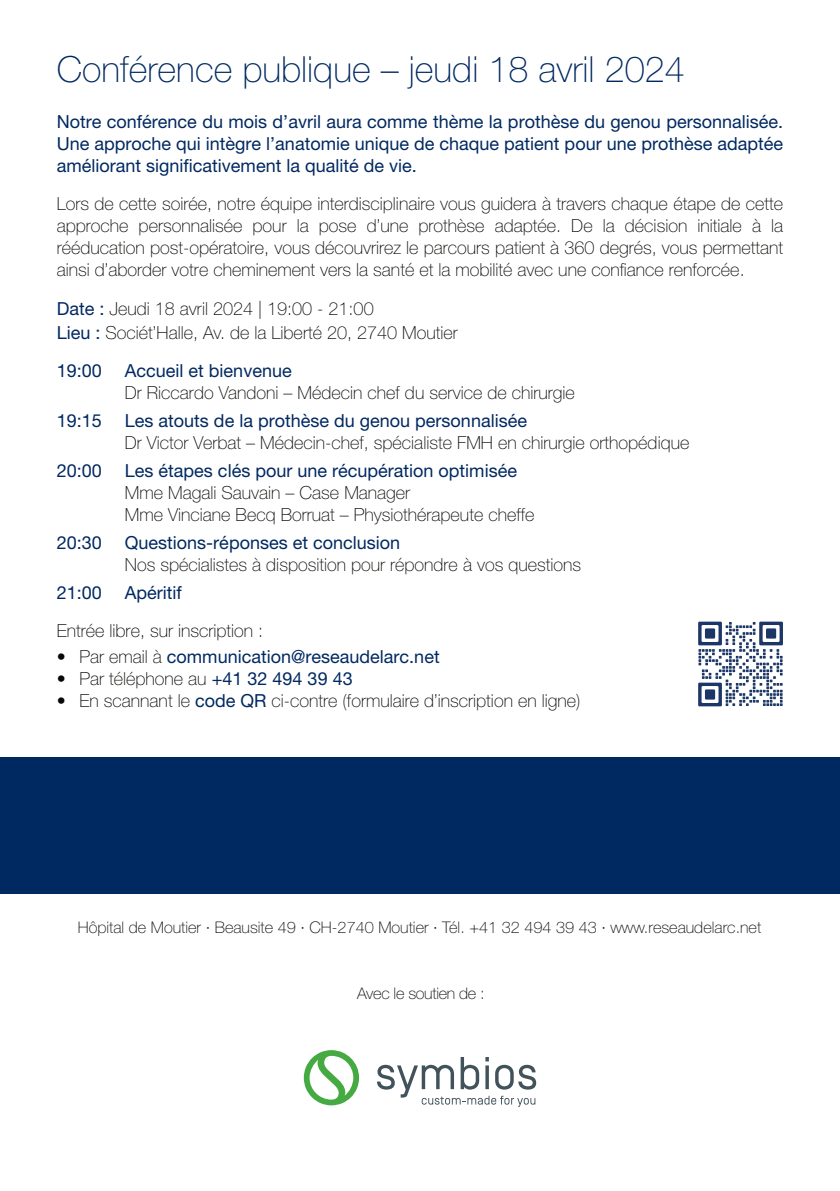
<style>
.page{position:relative;width:840px;height:1191px;background:#fff}
.page>*{position:absolute;margin:0;border:0;box-sizing:border-box;transform-origin:0 0}
.t1{font:100 36px "Helvetica Neue LT Std";color:#002961}
.t2{font:100 18px/22px "Helvetica Neue LT Std";color:#080704}
.t3{font:18px/22px "Helvetica Neue";color:#002961;text-align:justify}
.t4{font:100 16px "Helvetica Neue LT Std";color:#080704}
.t5{font:100 16px "Helvetica Neue LT Std";letter-spacing:-.02em;color:#080704}
.s1{font-family:"Helvetica Neue";font-weight:400;color:#002961}
.s2{font-family:"Helvetica Neue LT Std";font-weight:100;color:#080704}
</style>
<div class="page">
<div style="left:0;top:757px;width:839px;height:136px;background:#002961"></div>
<svg style="left:698px;top:621px;width:84px;height:85px"></svg>
<svg style="left:303px;top:1050px;width:56px;height:55px"></svg>
<svg style="left:377px;top:1057px;width:159px;height:49px"></svg>
<h1 class="t1" style="left:57px;top:57px;width:629px">Conférence publique – jeudi 18 avril 2024</h1>
<p class="t3" style="left:57px;top:112px;width:727px">Notre conférence du mois d’avril aura comme thème la prothèse du genou personnalisée.<br>Une approche qui intègre l’anatomie unique de chaque patient pour une prothèse adaptée améliorant significativement la qualité de vie.</p>
<p class="t2" style="left:57px;top:196px;width:727px;text-align:justify">Lors de cette soirée, notre équipe interdisciplinaire vous guidera à travers chaque étape de cette approche personnalisée pour la pose d’une prothèse adaptée. De la décision initiale à la rééducation post-opératoire, vous découvrirez le parcours patient à 360 degrés, vous permettant ainsi d’aborder votre cheminement vers la santé et la mobilité avec une confiance renforcée.</p>
<p class="t2" style="left:57px;top:299px;width:402px;line-height:24px"><span class="s1">Date :</span> Jeudi 18 avril 2024 | 19:00 - 21:00<br><span class="s1">Lieu :</span> Sociét’Halle, Av. de la Liberté 20, 2740 Moutier</p>
<p class="t3" style="left:57px;top:360px;width:47px">19:00</p>
<p class="t3" style="left:125px;top:360px;width:168px">Accueil et bienvenue</p>
<p class="t2" style="left:125px;top:384px;width:451px">Dr Riccardo Vandoni – Médecin chef du service de chirurgie</p>
<p class="t3" style="left:57px;top:410px;width:47px">19:15</p>
<p class="t3" style="left:125px;top:410px;width:403px">Les atouts de la prothèse du genou personnalisée</p>
<p class="t2" style="left:125px;top:434px;width:565px">Dr Victor Verbat – Médecin-chef, spécialiste FMH en chirurgie orthopédique</p>
<p class="t3" style="left:57px;top:460px;width:47px">20:00</p>
<p class="t3" style="left:125px;top:460px;width:393px">Les étapes clés pour une récupération optimisée</p>
<p class="t2" style="left:125px;top:484px;width:411px">Mme Magali Sauvain – Case Manager<br>Mme Vinciane Becq Borruat – Physiothérapeute cheffe</p>
<p class="t3" style="left:57px;top:532px;width:47px">20:30</p>
<p class="t3" style="left:125px;top:532px;width:277px">Questions-réponses et conclusion</p>
<p class="t2" style="left:125px;top:556px;width:457px">Nos spécialistes à disposition pour répondre à vos questions</p>
<p class="t3" style="left:57px;top:582px;width:47px">21:00</p>
<p class="t3" style="left:125px;top:582px;width:58px">Apéritif</p>
<p class="t2" style="left:57px;top:622px;width:208px">Entrée libre, sur inscription :</p>
<p class="t3" style="left:57px;top:646px;width:384px"><span class="s2">• Par email à</span> communication@reseaudelarc.net</p>
<p class="t2" style="left:57px;top:670px;width:297px">• Par téléphone au <span class="s1">+41 32 494 39 43</span></p>
<p class="t2" style="left:57px;top:692px;width:525px">• En scannant le <span class="s1">code QR</span> ci-contre (formulaire d’inscription en ligne)</p>
<p class="t4" style="left:78px;top:922px;width:684px">Hôpital de Moutier · Beausite 49 · CH-2740 Moutier · Tél. +41 32 494 39 43 · www.reseaudelarc.net</p>
<p class="t5" style="left:357px;top:987px;width:129px">Avec le soutien de :</p>
</div>
